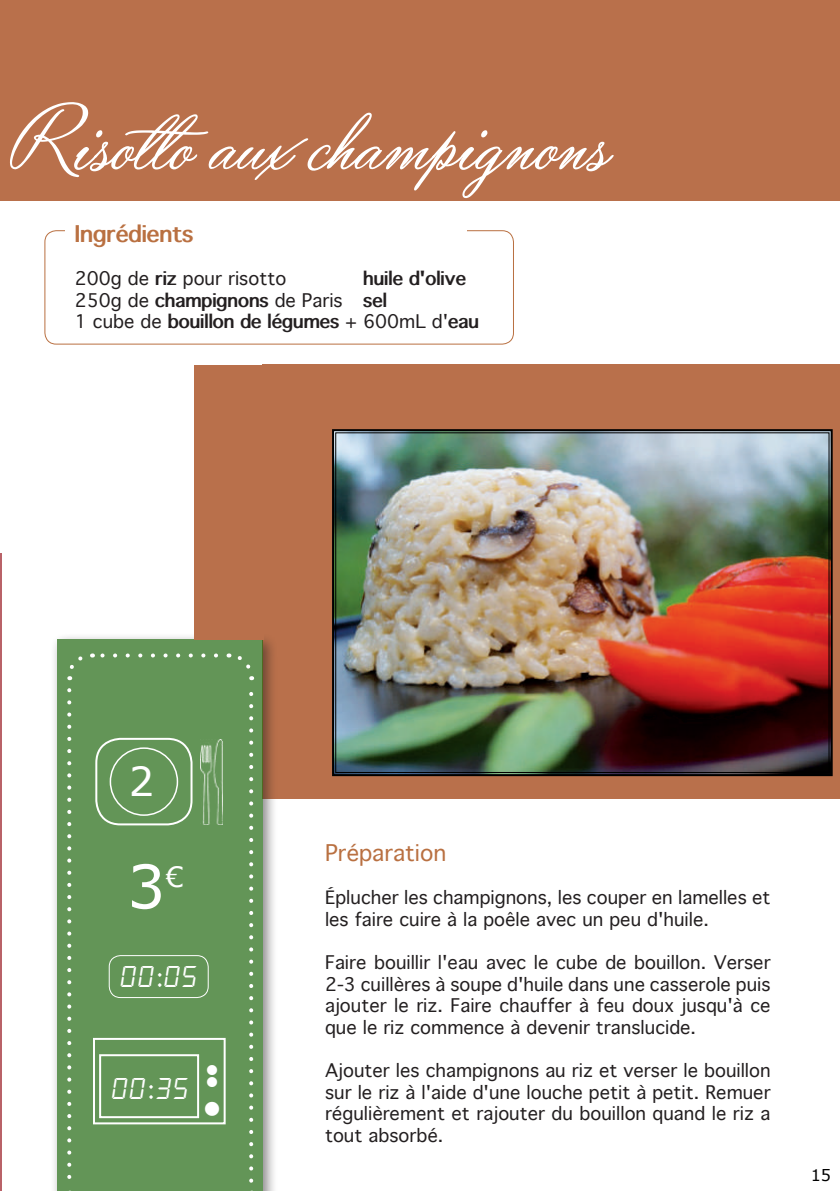
<style>
.page{position:relative;width:840px;height:1191px;background:#fff}
.page>*{position:absolute;margin:0;border:0;box-sizing:border-box;transform-origin:0 0}
.t1{font:100px "Yaquote Script Personal Use";color:#fff}
.t2{font:60px "Verdana";color:#fff}
.t3{font:40px "Verdana";color:#fff}
.t4{font:30px "alarmclock";color:#fff}
.t5{font:22px "Thonburi";color:#b97041}
.t6{font:700 22px "Thonburi";color:#b97041}
.t7{font:18px/21.6px "Thonburi";color:#231f20;text-align:justify}
.t8{font:700 18px/21.6px "Thonburi";color:#231f20}
.t9{font:16px "Verdana";color:#000}
.t10{font:14px "Webdings";color:#fff}
.s1{font-weight:700}
.s2{font-weight:400}
</style>
<div class="page">
<div style="left:262px;top:365px;width:577px;height:434px;background:#b9704b"></div>
<div style="left:1px;top:0;width:838px;height:200px;background:#b9704b"></div>
<hr style="left:0;top:553px;width:1px;height:638px;background:#b96268">
<img style="left:332px;top:429px;width:501px;height:348px">
<div style="left:45px;top:230px;width:468px;height:114px;border:1px solid #b97041;border-radius:11px"></div>
<div style="left:65px;top:212px;width:401px;height:86px;background:#fff"></div>
<div style="left:50px;top:632px;width:227px;height:559px;background:#231f20;opacity:.75"></div>
<div style="left:57px;top:639px;width:205px;height:552px;background:#639557"></div>
<svg style="left:67px;top:656px;width:16px;height:24px"></svg>
<svg style="left:67px;top:690px;width:4px;height:501px"></svg>
<svg style="left:228px;top:653px;width:25px;height:527px"></svg>
<svg style="left:92px;top:653px;width:124px;height:4px"></svg>
<div style="left:110px;top:747px;width:68px;height:69px;border:2px solid #fff;border-radius:50%"></div>
<div style="left:95px;top:738px;width:97px;height:87px;border:2px solid #fff;border-radius:24px"></div>
<img style="left:201px;top:740px;width:22px;height:84px">
<div style="left:109px;top:955px;width:99px;height:43px;border:1px solid #fff;border-radius:11px"></div>
<div style="left:93px;top:1038px;width:132px;height:86px;border:2px solid #fff"></div>
<div style="left:99px;top:1054px;width:100px;height:64px;border:2px solid #fff"></div>
<div style="left:194px;top:365px;width:69px;height:274px;background:#b9704b"></div>
<h1 class="t1" style="left:10px;top:88px;width:602px">Risotto aux champignons</h1>
<p class="t6" style="left:75px;top:222px;width:120px">Ingrédients</p>
<p class="t7" style="left:75px;top:268px;width:213px">200g de <span class="s1">riz</span> pour risotto</p>
<p class="t8" style="left:75px;top:268px;width:405px;text-indent:288px">huile d'olive<br><span class="s2">250g de</span> champignons <span class="s2">de Paris</span> sel<br><span class="s2">1 cube de</span> bouillon de légumes <span class="s2">+ 600mL d'</span>eau</p>
<h3 class="t3" style="left:129px;top:755px;width:27px">2</h3>
<h2 class="t2" style="left:127px;top:848px;width:58px">3 <sup>€</sup></h2>
<h3 class="t4" style="left:121px;top:961px;width:80px">00:05</h3>
<h3 class="t4" style="left:112px;top:1074px;width:80px">00:35</h3>
<p class="t10" style="left:205px;top:1102px;width:15px">■</p>
<p class="t5" style="left:325px;top:840px;width:123px">Préparation</p>
<p class="t7" style="left:325px;top:887px;width:447px">Éplucher les champignons, les couper en lamelles et les faire cuire à la poêle avec un peu d'huile.</p>
<p class="t7" style="left:325px;top:952px;width:447px">Faire bouillir l'eau avec le cube de bouillon. Verser 2-3 cuillères à soupe d'huile dans une casserole puis ajouter le riz. Faire chauffer à feu doux jusqu'à ce que le riz commence à devenir translucide.</p>
<p class="t7" style="left:325px;top:1060px;width:447px">Ajouter les champignons au riz et verser le bouillon sur le riz à l'aide d'une louche petit à petit. Remuer régulièrement et rajouter du bouillon quand le riz a tout absorbé.</p>
<p class="t9" style="left:810px;top:1165px;width:22px">15</p>
</div>
